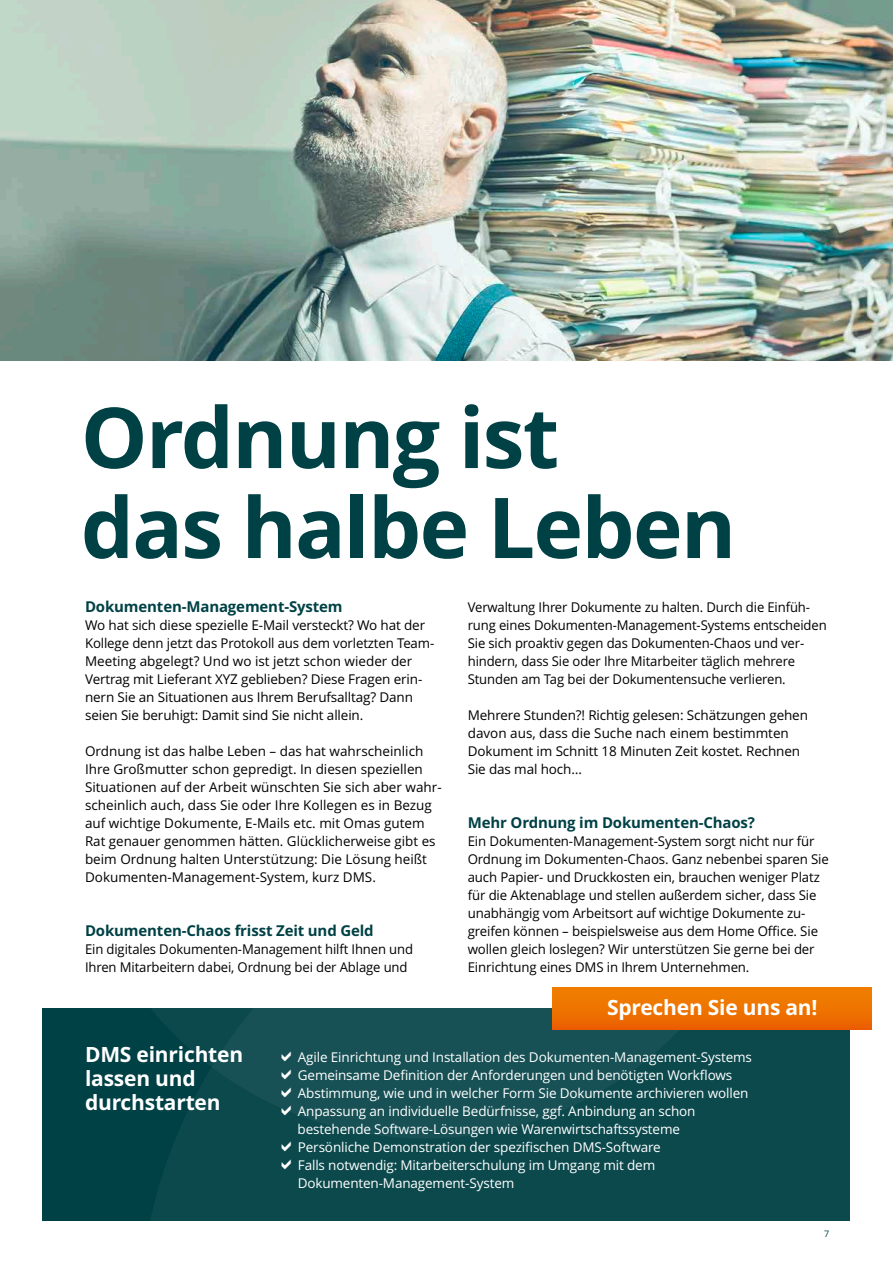
<style>
.page{position:relative;width:893px;height:1263px;background:#fff}
.page>*{position:absolute;margin:0;border:0;box-sizing:border-box;transform-origin:0 0}
.t1{font:700 84px/90px "Open Sans";letter-spacing:-.02em;color:#004145}
.t2{font:700 21px/24px "Open Sans";letter-spacing:-.01em;color:#fff}
.t3{font:700 15px "Open Sans";letter-spacing:-.01em;color:#004145}
.t4{font:13.5px/18px "Open Sans";letter-spacing:-.01em;color:#000}
.t5{font:13.5px/18px "Open Sans";letter-spacing:-.01em;color:#fff}
.t6{font:9px "Open Sans";color:#004145}
</style>
<div class="page">
<div style="left:43px;top:1008px;width:807px;height:212px;background:#004145"></div>
<svg style="left:151px;top:1008px;width:699px;height:212px;fill:#0c494d"></svg>
<img style="left:0;top:0;width:893px;height:360px">
<div style="left:553px;top:987px;width:319px;height:43px;background:linear-gradient(to bottom,#f08100,#ec6200)"></div>
<svg style="left:282px;top:1051px;width:9px;height:10px"></svg>
<svg style="left:282px;top:1069px;width:9px;height:10px"></svg>
<svg style="left:282px;top:1087px;width:9px;height:10px"></svg>
<svg style="left:282px;top:1105px;width:9px;height:10px"></svg>
<svg style="left:282px;top:1141px;width:9px;height:10px"></svg>
<svg style="left:282px;top:1159px;width:9px;height:10px"></svg>
<h1 class="t1" style="left:81px;top:390px;width:657px">Ordnung ist<br>das halbe Leben</h1>
<p class="t3" style="left:85px;top:596px;width:259px">Dokumenten-Management-System</p>
<p class="t4" style="left:85px;top:616px;width:351px">Wo hat sich diese spezielle E-Mail versteckt? Wo hat der Kollege denn jetzt das Protokoll aus dem vorletzten Team-Meeting abgelegt? Und wo ist jetzt schon wieder der Vertrag mit Lieferant XYZ geblieben? Diese Fragen erin&shy;nern Sie an Situationen aus Ihrem Berufsalltag? Dann seien Sie beruhigt: Damit sind Sie nicht allein.</p>
<p class="t4" style="left:85px;top:742px;width:358px">Ordnung ist das halbe Leben – das hat wahrscheinlich Ihre Großmutter schon gepredigt. In diesen speziellen Situationen auf der Arbeit wünschten Sie sich aber wahr&shy;scheinlich auch, dass Sie oder Ihre Kollegen es in Bezug auf wichtige Dokumente, E-Mails etc. mit Omas gutem Rat genauer genommen hätten. Glücklicherweise gibt es beim Ordnung halten Unterstützung: Die Lösung heißt Dokumenten-Management-System, kurz DMS.</p>
<p class="t3" style="left:85px;top:920px;width:290px">Dokumenten-Chaos frisst Zeit und Geld</p>
<p class="t4" style="left:85px;top:940px;width:330px">Ein digitales Dokumenten-Management hilft Ihnen und<br>Ihren Mitarbeitern dabei, Ordnung bei der Ablage und</p>
<p class="t4" style="left:468px;top:598px;width:360px">Verwaltung Ihrer Dokumente zu halten. Durch die Einfüh&shy;rung eines Dokumenten-Management-Systems entscheiden Sie sich proaktiv gegen das Dokumenten-Chaos und ver&shy;hindern, dass Sie oder Ihre Mitarbeiter täglich mehrere Stunden am Tag bei der Dokumentensuche verlieren.</p>
<p class="t4" style="left:468px;top:706px;width:342px">Mehrere Stunden?! Richtig gelesen: Schätzungen gehen davon aus, dass die Suche nach einem bestimmten Dokument im Schnitt 18 Minuten Zeit kostet. Rechnen Sie das mal hoch…</p>
<p class="t3" style="left:468px;top:812px;width:289px">Mehr Ordnung im Dokumenten-Chaos?</p>
<p class="t4" style="left:468px;top:832px;width:363px">Ein Dokumenten-Management-System sorgt nicht nur für Ordnung im Dokumenten-Chaos. Ganz nebenbei sparen Sie auch Papier- und Druckkosten ein, brauchen weniger Platz für die Aktenablage und stellen außerdem sicher, dass Sie unabhängig vom Arbeitsort auf wichtige Dokumente zu&shy;greifen können – beispielsweise aus dem Home Office. Sie wollen gleich loslegen? Wir unterstützen Sie gerne bei der Einrichtung eines DMS in Ihrem Unternehmen.</p>
<h2 class="t2" style="left:607px;top:995px;width:212px">Sprechen Sie uns an!</h2>
<h2 class="t2" style="left:85px;top:1042px;width:160px">DMS einrichten lassen und durchstarten</h2>
<p class="t5" style="left:298px;top:1048px;width:456px">Agile Einrichtung und Installation des Dokumenten-Management-Systems Gemeinsame Definition der Anforderungen und benötigten Workflows Abstimmung, wie und in welcher Form Sie Dokumente archivieren wollen Anpassung an individuelle Bedürfnisse, ggf. Anbindung an schon bestehende Software-Lösungen wie Warenwirtschaftssysteme Persönliche Demonstration der spezifischen DMS-Software<br>Falls notwendig: Mitarbeiterschulung im Umgang mit dem Dokumenten-Management-System</p>
<p class="t6" style="left:824px;top:1227px;width:7px">7</p>
</div>
